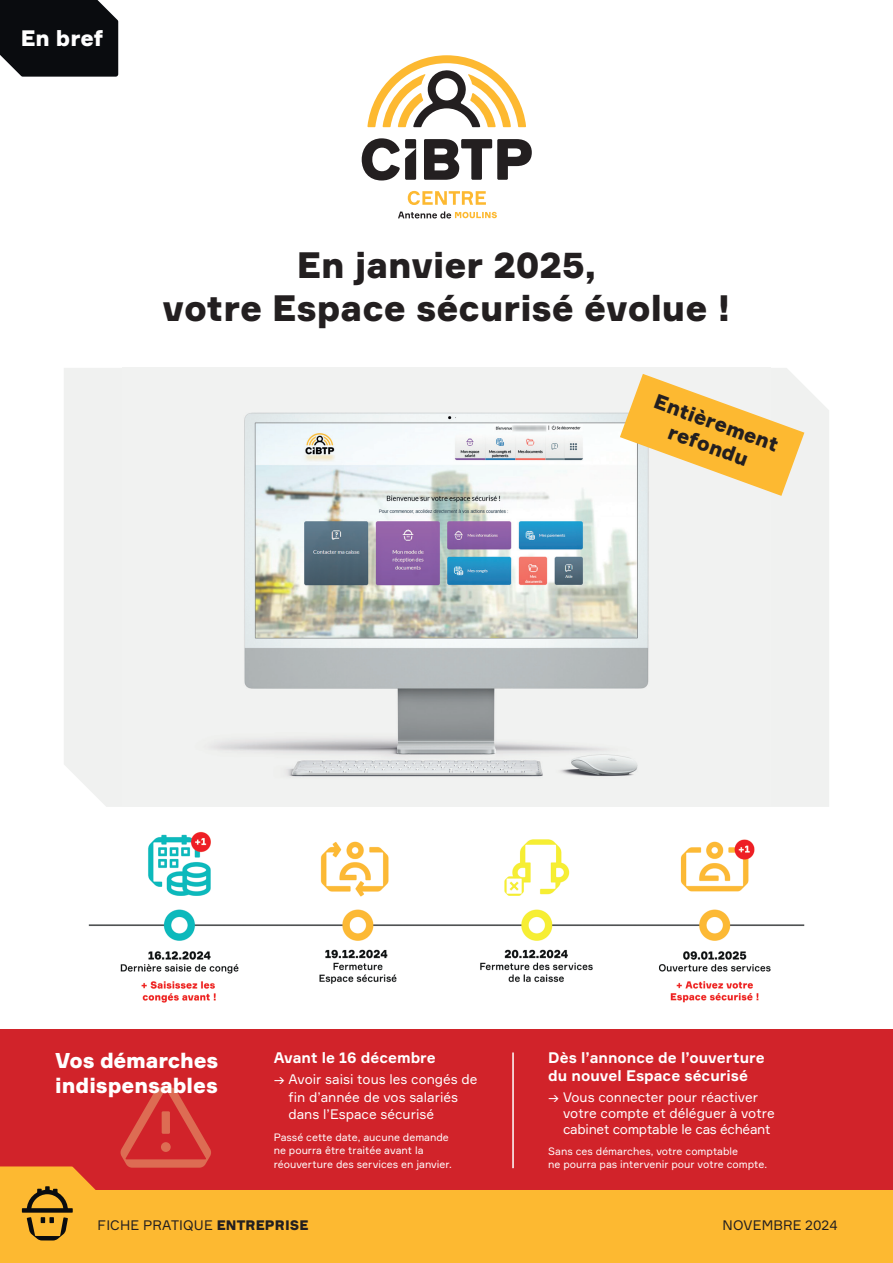
<style>
.page{position:relative;width:893px;height:1263px;background:#fff}
.page>*{position:absolute;margin:0;border:0;box-sizing:border-box;transform-origin:0 0}
.t1{font:900 36px/43.2px "Formular";color:#231f20;text-align:center}
.t2{font:900 21.9px "Formular";color:#fff}
.t3{font:900 21px/25.2px "Formular";color:#fff}
.t4{font:900 20.25px/24px "Formular";color:#231f20;text-align:center}
.t5{font:700 15px/18px "Formular";color:#fff}
.t6{font:13.5px/16.2px "Formular";color:#fff}
.t7{font:13.5px "Formular";letter-spacing:.01em;color:#231f20}
.t8{font:10.5px/13.5px "Formular";color:#fff}
.s1{font-weight:900}
</style>
<div class="page">
<div style="left:0;top:1029px;width:893px;height:162px;background:#d1232a"></div>
<div style="left:0;top:0;width:118px;height:77px;background:#0a0c0f"></div>
<div style="left:64px;top:368px;width:765px;height:439px;background:#f0f1f0"></div>
<img style="left:122px;top:368px;width:648px;height:439px">
<div style="left:0;top:1191px;width:893px;height:72px;background:#fdb931"></div>
<svg style="left:0;top:1166px;width:98px;height:75px"></svg>
<img style="left:88px;top:831px;width:717px;height:172px">
<hr style="left:512px;top:1052px;width:2px;height:116px;background:#fff">
<svg style="left:120px;top:1087px;width:91px;height:81px"></svg>
<div style="left:161px;top:1142px;width:10px;height:10px;background:#dd6c53;border-radius:50%"></div>
<div style="left:162px;top:1111px;width:8px;height:23px;background:#dd6c53"></div>
<svg style="left:620px;top:374px;width:184px;height:122px"></svg>
<svg style="left:367px;top:55px;width:159px;height:72px"></svg>
<svg style="left:424px;top:139px;width:108px;height:41px"></svg>
<svg style="left:362px;top:138px;width:54px;height:42px"></svg>
<svg style="left:408px;top:191px;width:78px;height:14px"></svg>
<svg style="left:398px;top:211px;width:99px;height:7px"></svg>
<h2 class="t2" style="left:21px;top:25px;width:84px">En bref</h2>
<h1 class="t1" style="left:162px;top:243px;width:570px">En janvier 2025,<br>votre Espace sécurisé évolue !</h1>
<h3 class="t4" style="left:659px;top:389px;width:132px;rotate:20deg">Entièrement refondu</h3>
<h3 class="t3" style="left:55px;top:1047px;width:165px">Vos démarches indispensables</h3>
<h3 class="t5" style="left:274px;top:1048px;width:164px">Avant le 16 décembre</h3>
<p class="t6" style="left:288px;top:1071px;width:191px;line-height:17.1px;text-indent:-15px">→ Avoir saisi tous les congés de fin d’année de vos salariés dans l’Espace sécurisé</p>
<p class="t8" style="left:274px;top:1130px;width:180px">Passé cette date, aucune demande ne pourra être traitée avant la réouverture des services en janvier.</p>
<h3 class="t5" style="left:548px;top:1048px;width:218px">Dès l’annonce de l’ouverture du nouvel Espace sécurisé</h3>
<p class="t6" style="left:563px;top:1088px;width:213px;text-indent:-15px">→ Vous connecter pour réactiver votre compte et déléguer à votre cabinet comptable le cas échéant</p>
<p class="t8" style="left:548px;top:1145px;width:220px;line-height:12.6px">Sans ces démarches, votre comptable<br>ne pourra pas intervenir pour votre compte.</p>
<p class="t7" style="left:98px;top:1217px;width:213px">FICHE PRATIQUE <span class="s1">ENTREPRISE</span></p>
<p class="t7" style="left:723px;top:1217px;width:117px">NOVEMBRE 2024</p>
</div>
